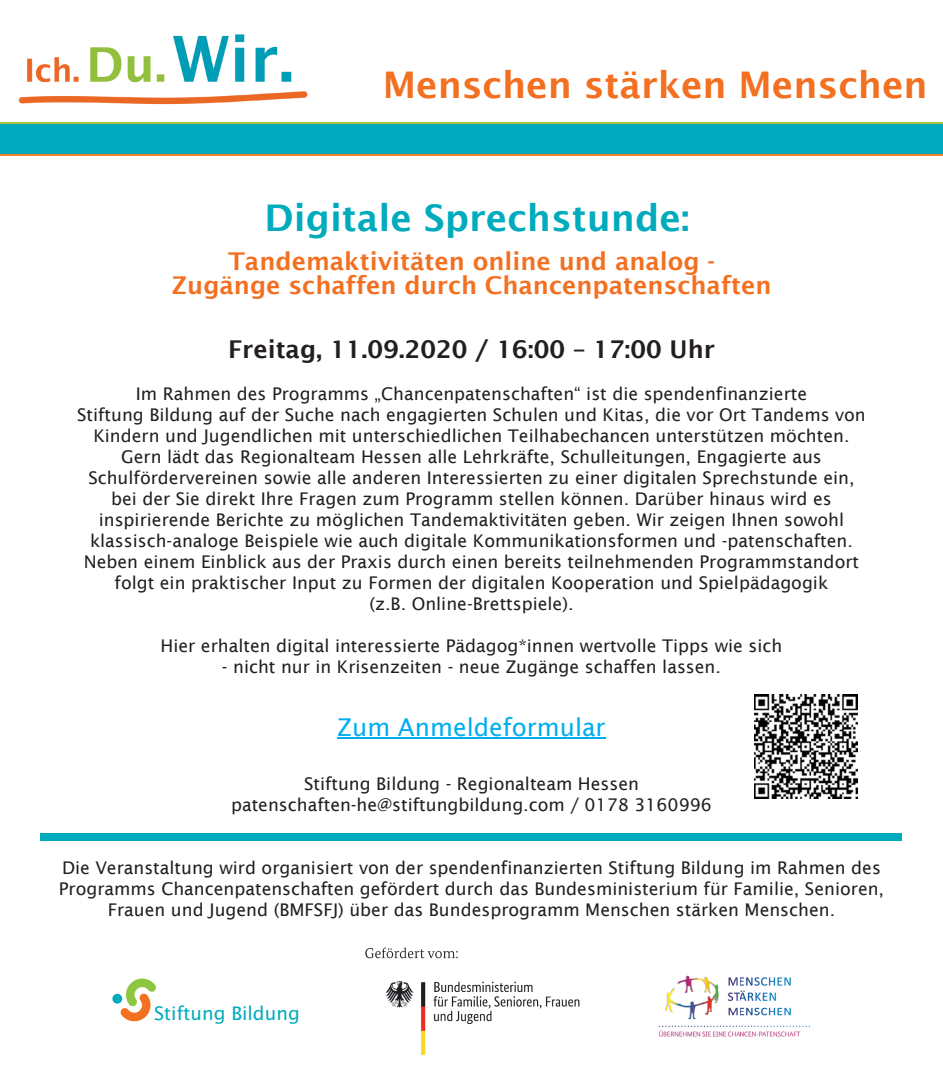
<style>
.page{position:relative;width:943px;height:1092px;background:#fff}
.page>*{position:absolute;margin:0;border:0;box-sizing:border-box;transform-origin:0 0}
.t1{font:600 36.75px "Lucida Sans";color:#f37021}
.t2{font:600 36.75px "Lucida Sans";color:#00abbd}
.t3{font:600 24.5px/24.5px "Lucida Sans";color:#f37021;text-align:center}
.t4{font:600 24.5px "Lucida Sans";color:#231f20}
.t5{font:24.5px "Lucida Sans";color:#00aeef}
.t6{font:18.72px "Lucida Sans";color:#00abbd}
.t7{font:17.5px/21px "Lucida Sans";color:#231f20;text-align:center}
</style>
<div class="page">
<div style="left:0;top:124px;width:943px;height:30px;background:#00aabe"></div>
<hr style="left:0;top:154px;width:943px;height:2px;background:#ef832d">
<hr style="left:0;top:122px;width:943px;height:2px;background:#a7c739">
<img style="left:18px;top:34px;width:290px;height:71px">
<img style="left:365px;top:947px;width:215px;height:109px">
<svg style="left:114px;top:978px;width:42px;height:44px"></svg>
<div style="left:112px;top:993px;width:10px;height:10px;background:#00abbd;border-radius:50%"></div>
<img style="left:754px;top:694px;width:103px;height:104px">
<img style="left:658px;top:975px;width:152px;height:62px">
<div style="left:41px;top:833px;width:861px;height:7px;background:#00abbd"></div>
<hr style="left:337px;top:737px;width:268px;height:1px;background:#00aeef">
<h1 class="t1" style="left:383px;top:64px;width:546px">Menschen stärken Menschen</h1>
<h1 class="t2" style="left:265px;top:197px;width:427px">Digitale Sprechstunde:</h1>
<h2 class="t3" style="left:171px;top:249px;width:601px">Tandemaktivitäten online und analog -<br>Zugänge schaffen durch Chancenpatenschaften</h2>
<h2 class="t4" style="left:228px;top:335px;width:488px">Freitag, 11.09.2020 / 16:00 – 17:00 Uhr</h2>
<p class="t7" style="left:77px;top:383px;width:790px">Im Rahmen des Programms „Chancenpatenschaften“ ist die spendenfinanzierte<br>Stiftung Bildung auf der Suche nach engagierten Schulen und Kitas, die vor Ort Tandems von Kindern und Jugendlichen mit unterschiedlichen Teilhabechancen unterstützen möchten.<br>Gern lädt das Regionalteam Hessen alle Lehrkräfte, Schulleitungen, Engagierte aus Schulfördervereinen sowie alle anderen Interessierten zu einer digitalen Sprechstunde ein, bei der Sie direkt Ihre Fragen zum Programm stellen können. Darüber hinaus wird es inspirierende Berichte zu möglichen Tandemaktivitäten geben. Wir zeigen Ihnen sowohl klassisch-analoge Beispiele wie auch digitale Kommunikationsformen und -patenschaften.<br>Neben einem Einblick aus der Praxis durch einen bereits teilnehmenden Programmstandort folgt ein praktischer Input zu Formen der digitalen Kooperation und Spielpädagogik<br>(z.B. Online-Brettspiele).</p>
<p class="t7" style="left:161px;top:635px;width:623px">Hier erhalten digital interessierte Pädagog*innen wertvolle Tipps wie sich</p>
<p class="t7" style="left:222px;top:656px;width:500px">- nicht nur in Krisenzeiten - neue Zugänge schaffen lassen.</p>
<h2 class="t5" style="left:337px;top:713px;width:270px">Zum Anmeldeformular</h2>
<p class="t7" style="left:231px;top:773px;width:482px">Stiftung Bildung - Regionalteam Hessen patenschaften-he@stiftungbildung.com / 0178 3160996</p>
<p class="t7" style="left:59px;top:856px;width:826px">Die Veranstaltung wird organisiert von der spendenfinanzierten Stiftung Bildung im Rahmen des<br>Programms Chancenpatenschaften gefördert durch das Bundesministerium für Familie, Senioren,<br>Frauen und Jugend (BMFSFJ) über das Bundesprogramm Menschen stärken Menschen.</p>
<p class="t6" style="left:154px;top:1002px;width:147px">Stiftung Bildung</p>
</div>
